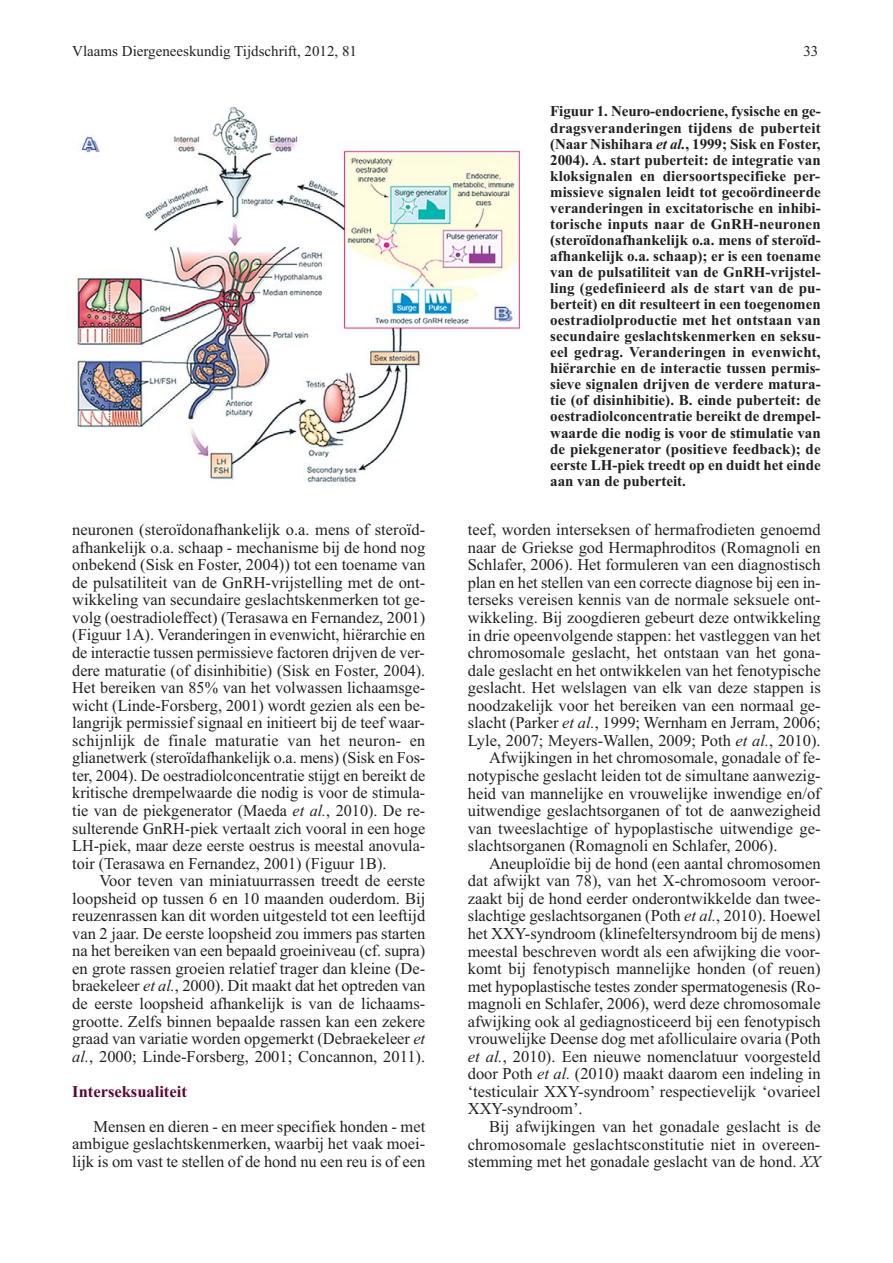
<style>
.page{position:relative;width:893px;height:1263px;background:#fff}
.page>*{position:absolute;margin:0;border:0;box-sizing:border-box;transform-origin:0 0}
.t1{font:16.5px/17.5px "Times New Roman";color:#231f20;text-align:justify}
.t2{font:700 16.5px "Times New Roman";color:#5b0634}
.t3{font:700 15px/16px "Times New Roman";color:#231f20;text-align:justify}
.t4{font:15px "Times New Roman";color:#231f20}
.s1{font-style:italic}
</style>
<div class="page">
<img style="left:72px;top:106px;width:448px;height:377px">
<p class="t4" style="left:72px;top:46px;width:286px">Vlaams Diergeneeskundig Tijdschrift, 2012, 81</p>
<p class="t4" style="left:803px;top:46px;width:16px">33</p>
<p class="t1" style="left:72px;top:522px;width:354px">neuronen (steroïdonafhankelijk o.a. mens of steroïd&shy;afhankelijk o.a. schaap - mechanisme bij de hond nog onbekend (Sisk en Foster, 2004)) tot een toename van de pulsatiliteit van de GnRH-vrijstelling met de ont&shy;wikkeling van secundaire geslachtskenmerken tot ge&shy;volg (oestradioleffect) (Terasawa en Fernandez, 2001) (Figuur 1A). Veranderingen in evenwicht, hiërarchie en de interactie tussen permissieve factoren drijven de ver&shy;dere maturatie (of disinhibitie) (Sisk en Foster, 2004).<br>Het bereiken van 85% van het volwassen lichaamsge&shy;wicht (Linde-Forsberg, 2001) wordt gezien als een be&shy;langrijk permissief signaal en initieert bij de teef waar&shy;schijnlijk de finale maturatie van het neuron- en glianetwerk (steroïdafhankelijk o.a. mens) (Sisk en Fos&shy;ter, 2004). De oestradiolconcentratie stijgt en bereikt de kritische drempelwaarde die nodig is voor de stimula&shy;tie van de piekgenerator (Maeda <span class="s1">et al.</span>, 2010). De re&shy;sulterende GnRH-piek vertaalt zich vooral in een hoge LH-piek, maar deze eerste oestrus is meestal anovula&shy;toir (Terasawa en Fernandez, 2001) (Figuur 1B).</p>
<p class="t1" style="left:72px;top:873px;width:354px;text-indent:27px">Voor teven van miniatuurrassen treedt de eerste loopsheid op tussen 6 en 10 maanden ouderdom. Bij reuzenrassen kan dit worden uitgesteld tot een leeftijd van 2 jaar. De eerste loopsheid zou immers pas starten na het bereiken van een bepaald groeiniveau (cf. supra) en grote rassen groeien relatief trager dan kleine (De&shy;braekeleer <span class="s1">et al.</span>, 2000). Dit maakt dat het optreden van de eerste loopsheid afhankelijk is van de lichaams&shy;grootte. Zelfs binnen bepaalde rassen kan een zekere graad van variatie worden opgemerkt (Debraekeleer <span class="s1">et al.</span>, 2000; Linde-Forsberg, 2001; Concannon, 2011).</p>
<p class="t2" style="left:72px;top:1086px;width:116px">Interseksualiteit</p>
<p class="t1" style="left:72px;top:1119px;width:354px;text-indent:21px">Mensen en dieren - en meer specifiek honden - met ambigue geslachtskenmerken, waarbij het vaak moei&shy;lijk is om vast te stellen of de hond nu een reu is of een</p>
<p class="t3" style="left:550px;top:105px;width:272px">Figuur 1. Neuro-endocriene, fysische en ge&shy;dragsveranderingen tijdens de puberteit (Naar Nishihara <span class="s1">et al.</span>, 1999; Sisk en Foster, 2004). A. start puberteit: de integratie van kloksignalen en diersoortspecifieke per&shy;missieve signalen leidt tot gecoördineerde veranderingen in excitatorische en inhibi&shy;torische inputs naar de GnRH-neuronen (steroïdonafhankelijk o.a. mens of steroïd&shy;afhankelijk o.a. schaap); er is een toename van de pulsatiliteit van de GnRH-vrijstel&shy;ling (gedefinieerd als de start van de pu&shy;berteit) en dit resulteert in een toegenomen oestradiolproductie met het ontstaan van secundaire geslachtskenmerken en seksu&shy;eel gedrag. Veranderingen in evenwicht, hiërarchie en de interactie tussen permis&shy;sieve signalen drijven de verdere matura&shy;tie (of disinhibitie). B. einde puberteit: de oestradiolconcentratie bereikt de drempel&shy;waarde die nodig is voor de stimulatie van de piekgenerator (positieve feedback); de eerste LH-piek treedt op en duidt het einde aan van de puberteit.</p>
<p class="t1" style="left:468px;top:522px;width:354px">teef, worden interseksen of hermafrodieten genoemd</p>
<p class="t1" style="left:468px;top:540px;width:354px">naar de Griekse god Hermaphroditos (Romagnoli en</p>
<p class="t1" style="left:468px;top:558px;width:354px">Schlafer, 2006). Het formuleren van een diagnostisch</p>
<p class="t1" style="left:468px;top:575px;width:354px">plan en het stellen van een correcte diagnose bij een in-</p>
<p class="t1" style="left:468px;top:593px;width:354px">terseks vereisen kennis van de normale seksuele ont-</p>
<p class="t1" style="left:468px;top:610px;width:354px">wikkeling. Bij zoogdieren gebeurt deze ontwikkeling</p>
<p class="t1" style="left:468px;top:628px;width:354px">in drie opeenvolgende stappen: het vastleggen van het</p>
<p class="t1" style="left:468px;top:645px;width:354px">chromosomale geslacht, het ontstaan van het gona-</p>
<p class="t1" style="left:468px;top:663px;width:354px">dale geslacht en het ontwikkelen van het fenotypische</p>
<p class="t1" style="left:468px;top:680px;width:354px">geslacht. Het welslagen van elk van deze stappen is</p>
<p class="t1" style="left:468px;top:698px;width:354px">noodzakelijk voor het bereiken van een normaal ge-</p>
<p class="t1" style="left:468px;top:716px;width:354px">slacht (Parker <span class="s1">et al.</span>, 1999; Wernham en Jerram, 2006;</p>
<p class="t1" style="left:468px;top:733px;width:354px">Lyle, 2007; Meyers-Wallen, 2009; Poth <span class="s1">et al.</span>, 2010).</p>
<p class="t1" style="left:489px;top:751px;width:333px">Afwijkingen in het chromosomale, gonadale of fe-</p>
<p class="t1" style="left:468px;top:768px;width:354px">notypische geslacht leiden tot de simultane aanwezig-</p>
<p class="t1" style="left:468px;top:786px;width:354px">heid van mannelijke en vrouwelijke inwendige en/of</p>
<p class="t1" style="left:468px;top:803px;width:354px">uitwendige geslachtsorganen of tot de aanwezigheid</p>
<p class="t1" style="left:468px;top:821px;width:354px">van tweeslachtige of hypoplastische uitwendige ge-</p>
<p class="t1" style="left:468px;top:838px;width:311px">slachtsorganen (Romagnoli en Schlafer, 2006).</p>
<p class="t1" style="left:489px;top:856px;width:333px">Aneuploïdie bij de hond (een aantal chromosomen</p>
<p class="t1" style="left:468px;top:873px;width:354px">dat afwijkt van 78), van het X-chromosoom veroor-</p>
<p class="t1" style="left:468px;top:891px;width:354px">zaakt bij de hond eerder onderontwikkelde dan twee-</p>
<p class="t1" style="left:468px;top:909px;width:354px">slachtige geslachtsorganen (Poth <span class="s1">et al.</span>, 2010). Hoewel</p>
<p class="t1" style="left:468px;top:926px;width:354px">het XXY-syndroom (klinefeltersyndroom bij de mens)</p>
<p class="t1" style="left:468px;top:944px;width:354px">meestal beschreven wordt als een afwijking die voor-</p>
<p class="t1" style="left:468px;top:961px;width:354px">komt bij fenotypisch mannelijke honden (of reuen)</p>
<p class="t1" style="left:468px;top:979px;width:354px">met hypoplastische testes zonder spermatogenesis (Ro-</p>
<p class="t1" style="left:468px;top:996px;width:354px">magnoli en Schlafer, 2006), werd deze chromosomale</p>
<p class="t1" style="left:468px;top:1014px;width:354px">afwijking ook al gediagnosticeerd bij een fenotypisch</p>
<p class="t1" style="left:468px;top:1031px;width:354px">vrouwelijke Deense dog met afolliculaire ovaria (Poth</p>
<p class="t1" style="left:468px;top:1049px;width:354px"><span class="s1">et al.</span>, 2010). Een nieuwe nomenclatuur voorgesteld</p>
<p class="t1" style="left:468px;top:1067px;width:354px">door Poth <span class="s1">et al.</span> (2010) maakt daarom een indeling in</p>
<p class="t1" style="left:468px;top:1084px;width:354px">‘testiculair XXY-syndroom’ respectievelijk ‘ovarieel</p>
<p class="t1" style="left:468px;top:1102px;width:117px">XXY-syndroom’.</p>
<p class="t1" style="left:489px;top:1119px;width:333px">Bij afwijkingen van het gonadale geslacht is de</p>
<p class="t1" style="left:468px;top:1137px;width:354px">chromosomale geslachtsconstitutie niet in overeen-</p>
<p class="t1" style="left:468px;top:1154px;width:354px">stemming met het gonadale geslacht van de hond. <span class="s1">XX</span></p>
</div>
